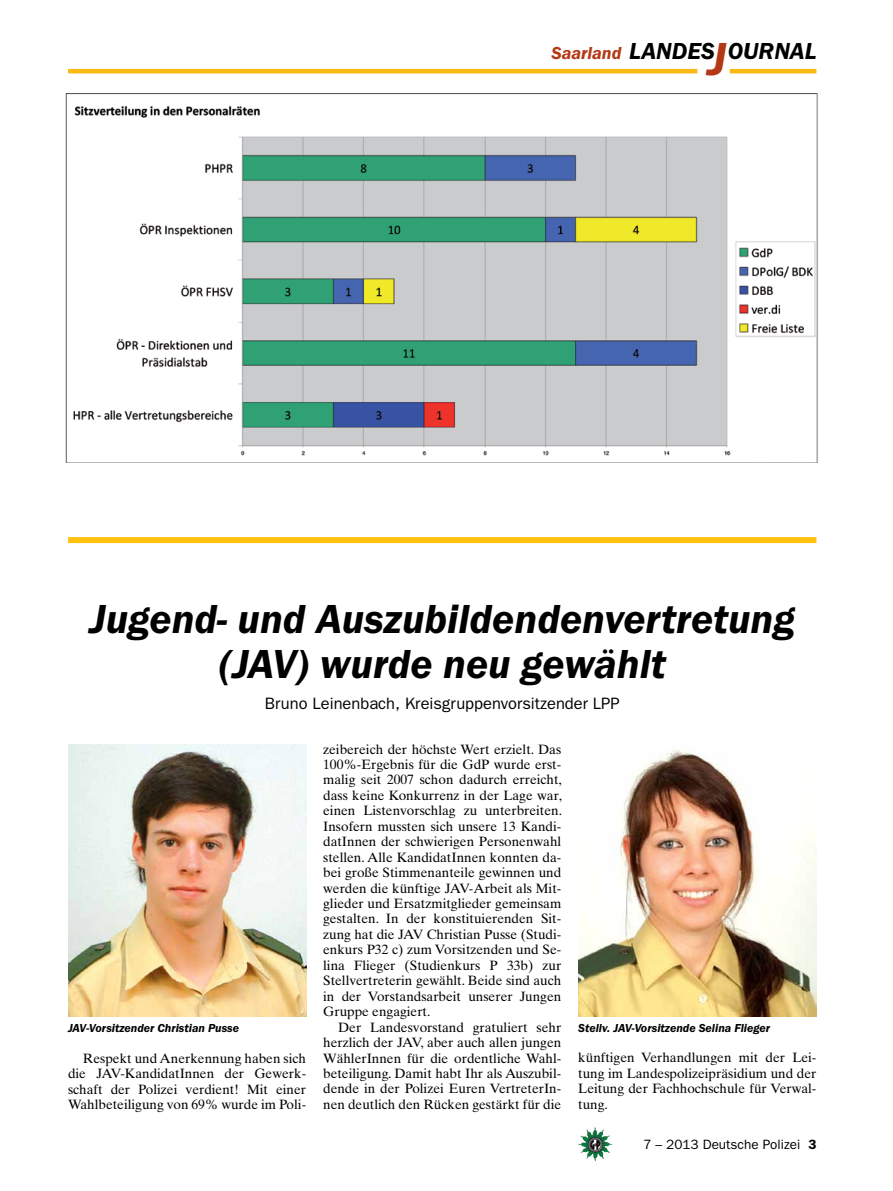
<style>
.page{position:relative;width:893px;height:1191px;background:#fff}
.page>*{position:absolute;margin:0;border:0;box-sizing:border-box;transform-origin:0 0}
.t1{font:italic 600 42px/45px "Franklin Gothic Itc T";color:#000;text-align:center}
.t2{font:italic 600 24px "Franklin Gothic Itc T";color:#000}
.t3{font:italic 600 18px "Franklin Gothic Itc T";color:#b33916}
.t4{font:16.5px "Franklin Gothic";color:#000}
.t5{font:13.5px/15.5px "Times Ten";color:#000;text-align:justify}
.t6{font:13.5px "Franklin Gothic";color:#000}
.t7{font:italic 600 12px "Franklin Gothic Itc T";color:#000}
.s1{font-size:48px;color:#b33916}
.s2{font-weight:600}
</style>
<div class="page">
<img style="left:578px;top:1127px;width:17px;height:25px">
<hr style="left:730px;top:69px;width:86px;height:4px;background:#fdb913">
<hr style="left:68px;top:69px;width:629px;height:4px;background:#fdb913">
<img style="left:65px;top:94px;width:753px;height:368px">
<img style="left:68px;top:745px;width:238px;height:271px">
<img style="left:578px;top:750px;width:238px;height:266px">
<div style="left:68px;top:537px;width:748px;height:6px;background:#ffc20e"></div>
<h3 class="t3" style="left:551px;top:42px;width:71px">Saarland</h3>
<h2 class="t2" style="left:629px;top:37px;width:189px">LANDES<span class="s1">J</span>OURNAL</h2>
<h1 class="t1" style="left:89px;top:596px;width:707px">Jugend- und Auszubildendenvertretung (JAV) wurde neu gewählt</h1>
<p class="t4" style="left:265px;top:694px;width:356px">Bruno Leinenbach, Kreisgruppenvorsitzender LPP</p>
<p class="t5" style="left:323px;top:741px;width:240px">zeibereich der höchste Wert erzielt. Das 100%-Ergebnis für die GdP wurde erst&shy;malig seit 2007 schon dadurch erreicht, dass keine Konkurrenz in der Lage war, einen Listenvorschlag zu unterbreiten.<br>Insofern mussten sich unsere 13 Kandi&shy;datInnen der schwierigen Personenwahl stellen. Alle KandidatInnen konnten da&shy;bei große Stimmenanteile gewinnen und werden die künftige JAV-Arbeit als Mit&shy;glieder und Ersatzmitglieder gemeinsam gestalten. In der konstituierenden Sit&shy;zung hat die JAV Christian Pusse (Studi&shy;enkurs P32 c) zum Vorsitzenden und Se&shy;lina Flieger (Studienkurs P 33b) zur Stellvertreterin gewählt. Beide sind auch in der Vorstandsarbeit unserer Jungen Gruppe engagiert.</p>
<p class="t5" style="left:323px;top:1019px;width:240px;text-indent:15px">Der Landesvorstand gratuliert sehr herzlich der JAV, aber auch allen jungen WählerInnen für die ordentliche Wahl&shy;beteiligung. Damit habt Ihr als Auszubil&shy;dende in der Polizei Euren VertreterIn&shy;nen deutlich den Rücken gestärkt für die</p>
<p class="t7" style="left:68px;top:1020px;width:173px">JAV-Vorsitzender Christian Pusse</p>
<p class="t7" style="left:578px;top:1020px;width:193px">Stellv. JAV-Vorsitzende Selina Flieger</p>
<p class="t5" style="left:578px;top:1050px;width:240px">künftigen Verhandlungen mit der Lei&shy;tung im Landespolizeipräsidium und der Leitung der Fachhochschule für Verwal&shy;tung.</p>
<p class="t5" style="left:68px;top:1050px;width:240px;text-indent:15px">Respekt und Anerkennung haben sich die JAV-KandidatInnen der Gewerk&shy;schaft der Polizei verdient! Mit einer Wahlbeteiligung von 69% wurde im Poli-</p>
<p class="t6" style="left:643px;top:1136px;width:175px">7 – 2013 Deutsche Polizei <span class="s2">3</span></p>
</div>
